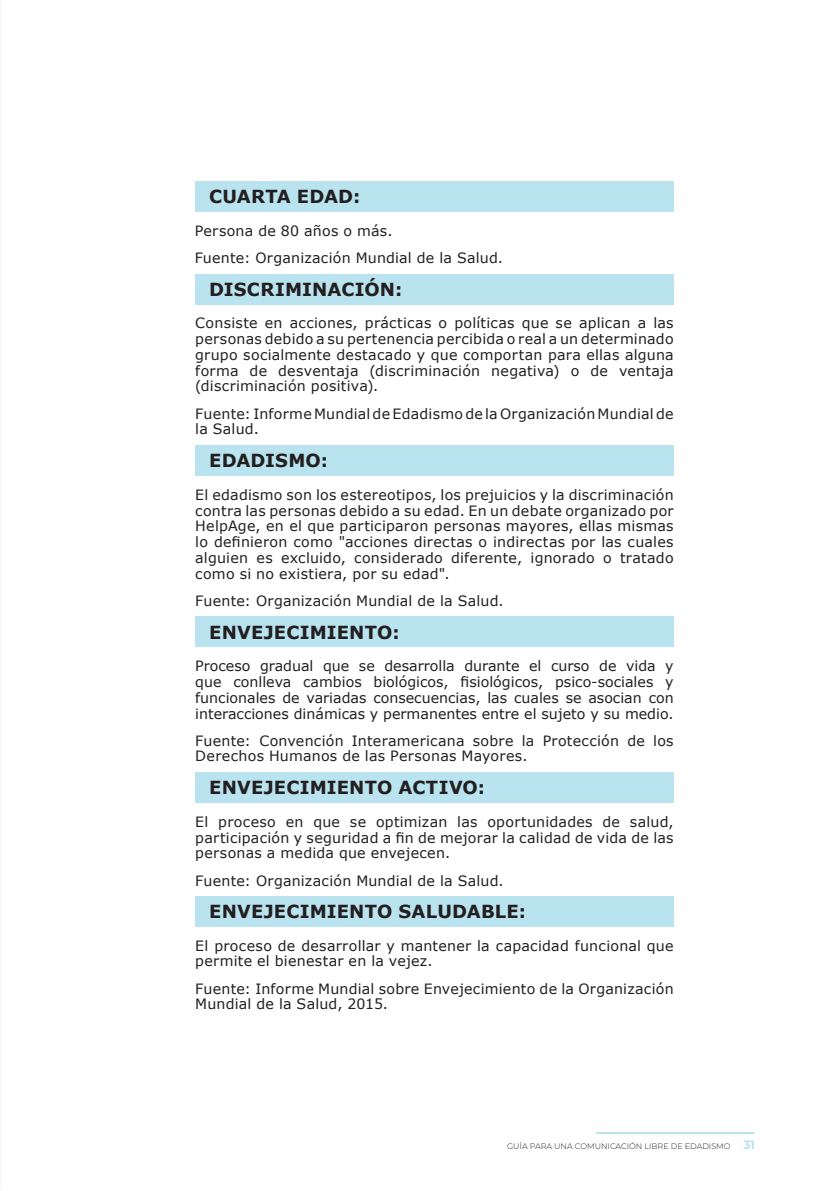
<style>
.page{position:relative;width:840px;height:1191px;background:#fff}
.page>*{position:absolute;margin:0;border:0;box-sizing:border-box;transform-origin:0 0}
.t1{font:700 18px "Verdana";letter-spacing:.01em;color:#231f20}
.t2{font:14.2px/15.8px "Verdana";letter-spacing:.015em;color:#231f20}
.t3{font:300 8px "Montserrat";color:#231f20}
.s1{font-weight:700;font-size:12px;color:#b9e3ee}
</style>
<div class="page">
<hr style="left:596px;top:1132px;width:157px;height:2px;background:#b9e3ee">
<div style="left:195px;top:445px;width:478px;height:31px;background:#b9e3ee"></div>
<div style="left:195px;top:182px;width:478px;height:30px;background:#b9e3ee"></div>
<div style="left:195px;top:274px;width:478px;height:30px;background:#b9e3ee"></div>
<div style="left:195px;top:617px;width:478px;height:30px;background:#b9e3ee"></div>
<div style="left:195px;top:772px;width:478px;height:30px;background:#b9e3ee"></div>
<div style="left:195px;top:896px;width:478px;height:30px;background:#b9e3ee"></div>
<p class="t1" style="left:209px;top:185px;width:153px">CUARTA EDAD:</p>
<p class="t2" style="left:194px;top:217px;width:310px;line-height:27.2px">Persona de 80 años o más.<br>Fuente: Organización Mundial de la Salud.</p>
<p class="t1" style="left:209px;top:278px;width:195px">DISCRIMINACIÓN:</p>
<p class="t2" style="left:195px;top:315px;width:479px;text-align:justify">Consiste en acciones, prácticas o políticas que se aplican a las personas debido a su pertenencia percibida o real a un determinado grupo socialmente destacado y que comportan para ellas alguna forma de desventaja (discriminación negativa) o de ventaja (discriminación positiva).</p>
<p class="t2" style="left:195px;top:406px;width:479px">Fuente: Informe Mundial de Edadismo de la Organización Mundial de la Salud.</p>
<p class="t1" style="left:209px;top:449px;width:120px">EDADISMO:</p>
<p class="t2" style="left:195px;top:487px;width:479px;text-align:justify">El edadismo son los estereotipos, los prejuicios y la discriminación contra las personas debido a su edad. En un debate organizado por HelpAge, en el que participaron personas mayores, ellas mismas lo definieron como "acciones directas o indirectas por las cuales alguien es excluido, considerado diferente, ignorado o tratado como si no existiera, por su edad".</p>
<p class="t2" style="left:195px;top:593px;width:310px">Fuente: Organización Mundial de la Salud.</p>
<p class="t1" style="left:209px;top:620px;width:192px">ENVEJECIMIENTO:</p>
<p class="t2" style="left:195px;top:658px;width:479px;text-align:justify">Proceso gradual que se desarrolla durante el curso de vida y que conlleva cambios biológicos, fisiológicos, psico-sociales y funcionales de variadas consecuencias, las cuales se asocian con interacciones dinámicas y permanentes entre el sujeto y su medio.</p>
<p class="t2" style="left:195px;top:733px;width:479px">Fuente: Convención Interamericana sobre la Protección de los<br>Derechos Humanos de las Personas Mayores.</p>
<p class="t1" style="left:209px;top:776px;width:277px">ENVEJECIMIENTO ACTIVO:</p>
<p class="t2" style="left:195px;top:814px;width:479px;text-align:justify">El proceso en que se optimizan las oportunidades de salud, participación y seguridad a fin de mejorar la calidad de vida de las personas a medida que envejecen.</p>
<p class="t2" style="left:195px;top:872px;width:310px">Fuente: Organización Mundial de la Salud.</p>
<p class="t1" style="left:209px;top:900px;width:318px">ENVEJECIMIENTO SALUDABLE:</p>
<p class="t2" style="left:195px;top:937px;width:479px">El proceso de desarrollar y mantener la capacidad funcional que permite el bienestar en la vejez.</p>
<p class="t2" style="left:195px;top:980px;width:479px">Fuente: Informe Mundial sobre Envejecimiento de la Organización<br>Mundial de la Salud, 2015.</p>
<p class="t3" style="left:507px;top:1140px;width:249px">GUÍA PARA UNA COMUNICACIÓN LIBRE DE EDADISMO <span class="s1">31</span></p>
</div>
